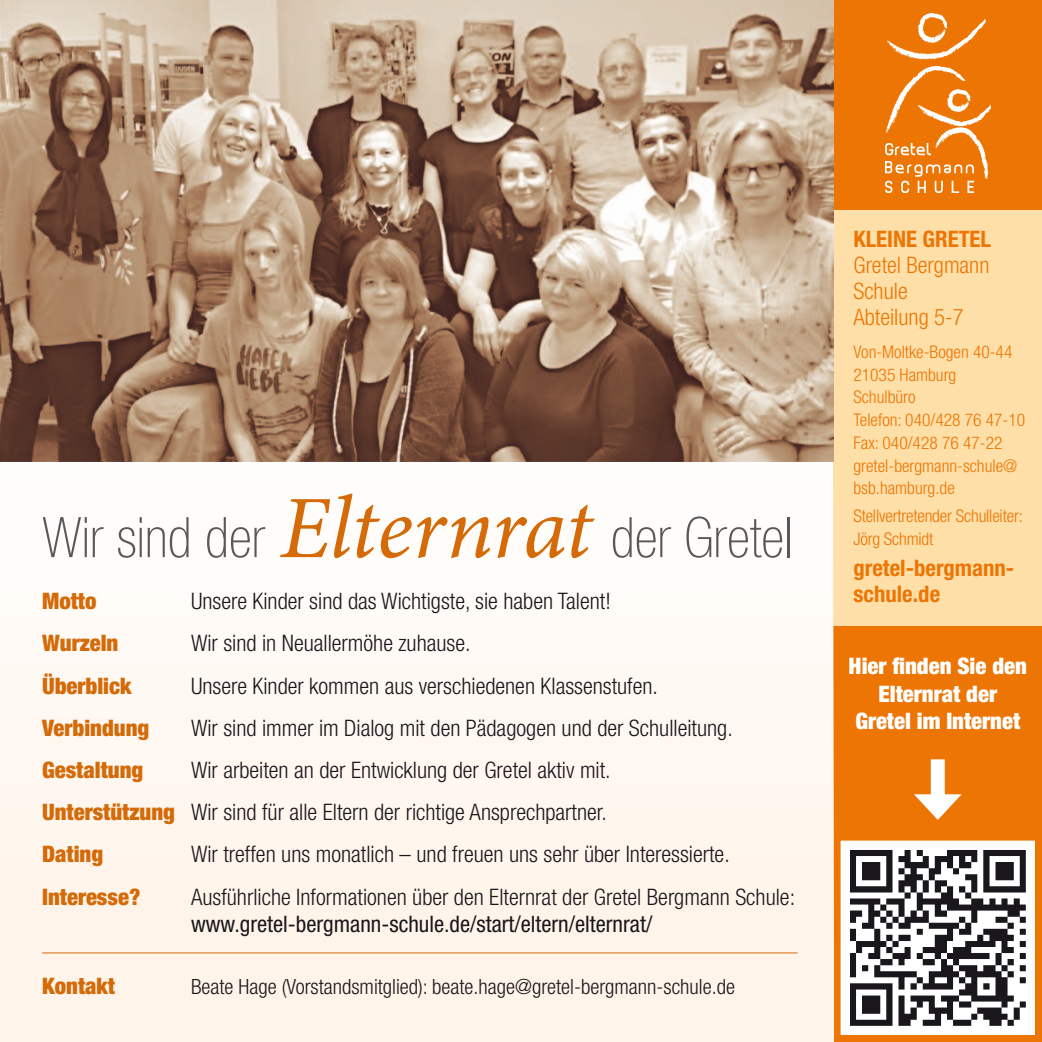
<style>
.page{position:relative;width:1042px;height:1042px;background:#fff}
.page>*{position:absolute;margin:0;border:0;box-sizing:border-box;transform-origin:0 0}
.t1{font:100 condensed 56px "Helvetica Neue";color:#58585a}
.t2{font:300 condensed 22.75px/42.2px "Helvetica Neue";color:#1a171c}
.t3{font:900 condensed 22.75px "Helvetica Neue";color:#d46a08}
.t4{font:condensed 22.75px "Helvetica Neue";color:#1a171c}
.t5{font:900 condensed 22.75px/27.3px "Helvetica Neue";color:#fff;text-align:center}
.t6{font:700 condensed 22.75px/26.1px "Helvetica Neue";color:#ed7504}
.t7{font:300 condensed 22.75px/26.1px "Helvetica Neue";color:#ed7504}
.t8{font:300 condensed 21px "Helvetica Neue";color:#1a171c}
.t9{font:300 condensed 17.5px/22.8px "Helvetica Neue";color:#ed7504}
.s1{font-family:"Minion Pro";font-weight:400;font-style:italic;font-stretch:normal;font-size:89.25px;color:#d46a08}
.s2{font-weight:900;color:#d46a08}
</style>
<div class="page">
<div style="left:833px;top:625px;width:209px;height:417px;background:#ed7504"></div>
<div style="left:837px;top:837px;width:201px;height:201px;background:#fff"></div>
<div style="left:833px;top:833px;width:209px;height:209px;border:7px solid #ed7504"></div>
<div style="left:833px;top:417px;width:209px;height:208px;background:#fedfa8"></div>
<div style="left:833px;top:209px;width:209px;height:208px;background:#fedfa8"></div>
<div style="left:833px;top:0;width:209px;height:209px;background:#ed7504"></div>
<img style="left:885px;top:14px;width:105px;height:178px">
<img style="left:0;top:0;width:833px;height:462px">
<div style="left:0;top:462px;width:833px;height:580px;background:#fff8f1"></div>
<hr style="left:42px;top:952px;width:755px;height:1px;background:#d46a08">
<div style="left:931px;top:759px;width:14px;height:45px;background:#fff"></div>
<svg style="left:914px;top:794px;width:47px;height:26px"></svg>
<img style="left:850px;top:850px;width:176px;height:176px">
<h1 class="t1" style="left:42px;top:506px;width:751px">Wir sind der <span class="s1">Elternrat</span> der Gretel</h1>
<p class="t3" style="left:42px;top:587px;width:56px">Motto</p>
<p class="t2" style="left:191px;top:580px;width:421px">Unsere Kinder sind das Wichtigste, sie haben Talent!</p>
<p class="t3" style="left:42px;top:629px;width:78px">Wurzeln</p>
<p class="t2" style="left:191px;top:622px;width:281px">Wir sind in Neuallermöhe zuhause.</p>
<p class="t3" style="left:42px;top:671px;width:91px">Überblick</p>
<p class="t2" style="left:191px;top:664px;width:468px">Unsere Kinder kommen aus verschiedenen Klassenstufen.</p>
<p class="t3" style="left:42px;top:714px;width:109px">Verbindung</p>
<p class="t2" style="left:191px;top:706px;width:543px">Wir sind immer im Dialog mit den Pädagogen und der Schulleitung.</p>
<p class="t3" style="left:42px;top:756px;width:103px">Gestaltung</p>
<p class="t2" style="left:42px;top:748px;width:570px;text-indent:149px">Wir arbeiten an der Entwicklung der Gretel aktiv mit.<br><span class="s2">Unterstützung</span> Wir sind für alle Eltern der richtige Ansprechpartner.<br><span class="s2">Dating</span></p>
<p class="t2" style="left:191px;top:833px;width:540px">Wir treffen uns monatlich – und freuen uns sehr über Interessierte.</p>
<p class="t3" style="left:42px;top:882px;width:100px">Interesse?</p>
<p class="t2" style="left:191px;top:875px;width:605px">Ausführliche Informationen über den Elternrat der Gretel Bergmann Schule:</p>
<p class="t4" style="left:191px;top:910px;width:463px">www.gretel-bergmann-schule.de/start/eltern/elternrat/</p>
<p class="t3" style="left:42px;top:972px;width:74px">Kontakt</p>
<p class="t8" style="left:191px;top:975px;width:545px">Beate Hage (Vorstandsmitglied): beate.hage@gretel-bergmann-schule.de</p>
<p class="t6" style="left:853px;top:225px;width:94px">Kleine Gretel</p>
<p class="t7" style="left:853px;top:251px;width:138px">Gretel Bergmann<br>Schule<br>Abteilung 5-7</p>
<p class="t9" style="left:853px;top:340px;width:173px">Von-Moltke-Bogen 40-44<br>21035 Hamburg<br>Schulbüro<br>Telefon: 040/428 76 47-10<br>Fax: 040/428 76 47-22 gretel-bergmann-schule@ bsb.hamburg.de</p>
<p class="t9" style="left:853px;top:504px;width:171px">Stellvertretender Schulleiter:<br>Jörg Schmidt</p>
<p class="t6" style="left:853px;top:554px;width:162px">gretel-bergmann&shy;schule.de</p>
<p class="t5" style="left:848px;top:652px;width:180px">Hier finden Sie den<br>Elternrat der<br>Gretel im Internet</p>
</div>
